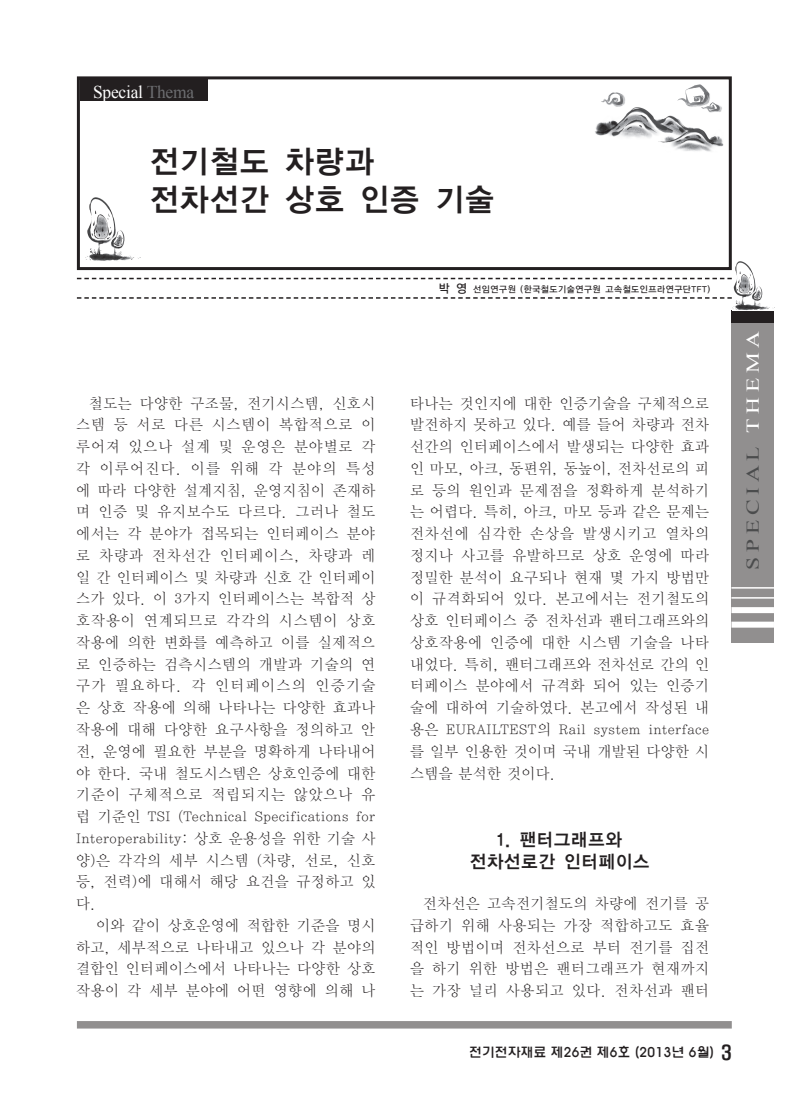
<style>
.page{position:relative;width:808px;height:1106px;background:#fff}
.page>*{position:absolute;margin:0;border:0;box-sizing:border-box;transform-origin:0 0}
.t1{font:31.5px/37.8px "YDIYGO140 KSCPC EUC H";letter-spacing:-.015em;color:#231f20}
.t2{font:18px/21.8px "YDIYGO140 KSCPC EUC H";letter-spacing:-.015em;color:#231f20;text-align:center}
.t3{font:18px "Times New Roman";letter-spacing:.2em;color:#4b4c4d;scale:1.3 1}
.t4{font:18px "Times New Roman";letter-spacing:-.015em;color:#fff}
.t5{font:15px/21.8px "YDIY Mj O110 KSCPC EUC H";letter-spacing:-.01em;color:#231f20;text-align:justify}
.t6{font:13.5px "H Ywul M";letter-spacing:-.015em;color:#231f20}
.t7{font:9px "YDIYGO130 KSCPC EUC H";letter-spacing:-.015em;color:#231f20}
.s1{color:#6c6d70}
.s2{font-size:12px}
.s3{color:#fff}
.s4{font-family:"H2 hdr M";font-size:18px}
</style>
<div class="page">
<div style="left:77px;top:1021px;width:655px;height:7px;background:#918f8f"></div>
<svg style="left:77px;top:278px;width:655px;height:1px"></svg>
<img style="left:595px;top:85px;width:128px;height:67px">
<div style="left:731px;top:310px;width:43px;height:13px;background:#231f20"></div>
<div style="left:731px;top:323px;width:43px;height:319px;background:#918f8f"></div>
<img style="left:732px;top:262px;width:38px;height:48px">
<hr style="left:731px;top:587px;width:43px;height:1px;background:#fff">
<hr style="left:731px;top:597px;width:43px;height:1px;background:#fff">
<div style="left:731px;top:607px;width:43px;height:6px;background:#fff"></div>
<div style="left:731px;top:621px;width:43px;height:6px;background:#fff"></div>
<svg style="left:77px;top:297px;width:655px;height:2px"></svg>
<div style="left:80px;top:79px;width:127px;height:22px;background:#231f20"></div>
<img style="left:85px;top:198px;width:55px;height:63px">
<div style="left:77px;top:76px;width:655px;height:194px;border:3px solid #231f20"></div>
<p class="t4" style="left:93px;top:79px;width:102px">Special <span class="s1">Thema</span></p>
<h1 class="t1" style="left:149px;top:143px;width:348px">전기철도 차량과 전차선간 상호 인증 기술</h1>
<p class="t5" style="left:76px;top:393px;width:301px;text-indent:13px">철도는 다양한 구조물, 전기시스템, 신호시 스템 등 서로 다른 시스템이 복합적으로 이 루어져 있으나 설계 및 운영은 분야별로 각 각 이루어진다. 이를 위해 각 분야의 특성 에 따라 다양한 설계지침, 운영지침이 존재하 며 인증 및 유지보수도 다르다. 그러나 철도 에서는 각 분야가 접목되는 인터페이스 분야 로 차량과 전차선간 인터페이스, 차량과 레 일 간 인터페이스 및 차량과 신호 간 인터페이 스가 있다. 이 3가지 인터페이스는 복합적 상 호작용이 연계되므로 각각의 시스템이 상호 작용에 의한 변화를 예측하고 이를 실제적으 로 인증하는 검측시스템의 개발과 기술의 연 구가 필요하다. 각 인터페이스의 인증기술 은 상호 작용에 의해 나타나는 다양한 효과나 작용에 대해 다양한 요구사항을 정의하고 안 전, 운영에 필요한 부분을 명확하게 나타내어 야 한다. 국내 철도시스템은 상호인증에 대한 기준이 구체적으로 적립되지는 않았으나 유 럽 기준인 TSI (Technical Specifications for Interoperability: 상호 운용성을 위한 기술 사 양)은 각각의 세부 시스템 (차량, 선로, 신호 등, 전력)에 대해서 해당 요건을 규정하고 있 다.</p>
<p class="t5" style="left:76px;top:915px;width:301px;text-indent:20px">이와 같이 상호운영에 적합한 기준을 명시 하고, 세부적으로 나타내고 있으나 각 분야의 결합인 인터페이스에서 나타나는 다양한 상호 작용이 각 세부 분야에 어떤 영향에 의해 나</p>
<p class="t7" style="left:439px;top:284px;width:273px"><span class="s2">박 영</span> 선임연구원 (한국철도기술연구원 고속철도인프라연구단TFT)</p>
<p class="t5" style="left:410px;top:393px;width:301px">타나는 것인지에 대한 인증기술을 구체적으로 발전하지 못하고 있다. 예를 들어 차량과 전차 선간의 인터페이스에서 발생되는 다양한 효과 인 마모, 아크, 동편위, 동높이, 전차선로의 피 로 등의 원인과 문제점을 정확하게 분석하기 는 어렵다. 특히, 아크, 마모 등과 같은 문제는 전차선에 심각한 손상을 발생시키고 열차의 정지나 사고를 유발하므로 상호 운영에 따라 정밀한 분석이 요구되나 현재 몇 가지 방법만 이 규격화되어 있다. 본고에서는 전기철도의 상호 인터페이스 중 전차선과 팬터그래프와의 상호작용에 인증에 대한 시스템 기술을 나타 내었다. 특히, 팬터그래프와 전차선로 간의 인 터페이스 분야에서 규격화 되어 있는 인증기 술에 대하여 기술하였다. 본고에서 작성된 내 용은 EURAILTEST의 Rail system interface 를 일부 인용한 것이며 국내 개발된 다양한 시 스템을 분석한 것이다.</p>
<p class="t3" style="left:740px;top:569px;width:185px;rotate:-90deg">SPECIAL <span class="s3">THEMA</span></p>
<p class="t2" style="left:469px;top:829px;width:182px">1. 팬터그래프와 전차선로간 인터페이스</p>
<p class="t5" style="left:410px;top:893px;width:301px;text-indent:13px">전차선은 고속전기철도의 차량에 전기를 공 급하기 위해 사용되는 가장 적합하고도 효율 적인 방법이며 전차선으로 부터 전기를 집전 을 하기 위한 방법은 팬터그래프가 현재까지 는 가장 널리 사용되고 있다. 전차선과 팬터</p>
<p class="t6" style="left:469px;top:1045px;width:264px">전기전자재료 제26권 제6호 (2013년 6월) <span class="s4">3</span></p>
</div>
